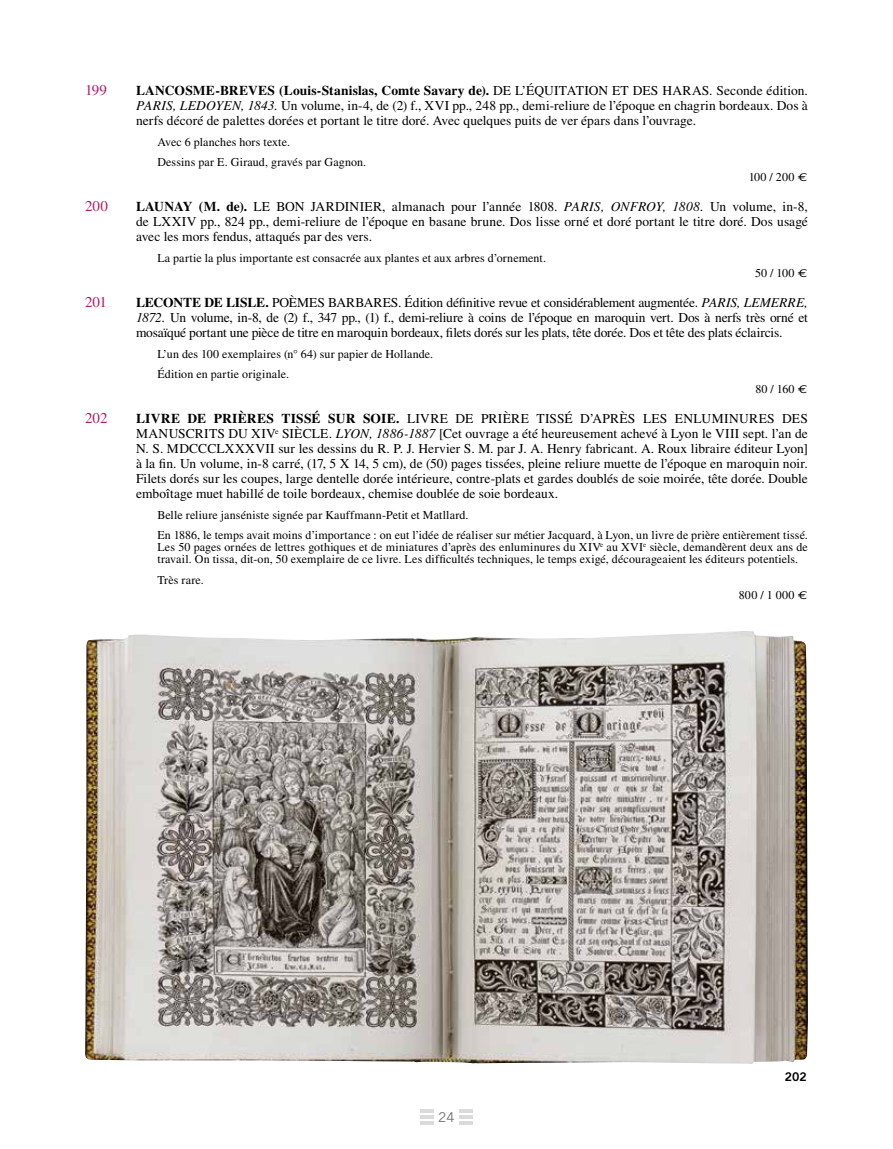
<style>
.page{position:relative;width:893px;height:1149px;background:#fff}
.page>*{position:absolute;margin:0;border:0;box-sizing:border-box;transform-origin:0 0}
.t1{font:15px "Times LT Std";letter-spacing:.005em;color:#b31a65}
.t2{font:13.5px/15px "Times LT Std";color:#000;text-align:justify}
.t3{font:13.5px "Trade Gothic LT Std";color:#6f6f6e}
.t4{font:12px/20.5px "Times LT Std";letter-spacing:.01em;color:#000}
.t5{font:12px "Trade Gothic LT Std Bd 2";color:#000}
.s1{font-weight:700}
.s2{font-style:italic}
.s3{font-family:"Euro Mono Std";font-size:11.25px}
</style>
<div class="page">
<hr style="left:420px;top:1109px;width:14px;height:3px;background:#dadada">
<svg style="left:420px;top:1115px;width:14px;height:3px"></svg>
<hr style="left:420px;top:1120px;width:14px;height:3px;background:#dadada">
<hr style="left:459px;top:1109px;width:14px;height:3px;background:#dadada">
<svg style="left:459px;top:1115px;width:14px;height:3px"></svg>
<hr style="left:459px;top:1120px;width:14px;height:3px;background:#dadada">
<img style="left:85px;top:631px;width:723px;height:432px">
<p class="t1" style="left:85px;top:82px;width:23px">199</p>
<p class="t2" style="left:136px;top:83px;width:673px"><span class="s1">LANCOSME-BREVES (Louis-Stanislas, Comte Savary de).</span> DE L’ÉQUITATION ET DES HARAS. Seconde édition.<br><span class="s2">PARIS, LEDOYEN, 1843.</span> Un volume, in-4, de (2) f., XVI pp., 248 pp., demi-reliure de l’époque en chagrin bordeaux. Dos à nerfs décoré de palettes dorées et portant le titre doré. Avec quelques puits de ver épars dans l’ouvrage.</p>
<p class="t4" style="left:157px;top:131px;width:210px">Avec 6 planches hors texte.<br>Dessins par E. Giraud, gravés par Gagnon.</p>
<p class="t4" style="left:749px;top:167px;width:61px">100 / 200 <span class="s3">€</span></p>
<p class="t1" style="left:85px;top:198px;width:25px">200</p>
<p class="t2" style="left:136px;top:199px;width:673px"><span class="s1">LAUNAY (M. de).</span> LE BON JARDINIER, almanach pour l’année 1808. <span class="s2">PARIS, ONFROY, 1808.</span> Un volume, in-8, de LXXIV pp., 824 pp., demi-reliure de l’époque en basane brune. Dos lisse orné et doré portant le titre doré. Dos usagé avec les mors fendus, attaqués par des vers.</p>
<p class="t4" style="left:157px;top:247px;width:390px">La partie la plus importante est consacrée aux plantes et aux arbres d’ornement.</p>
<p class="t4" style="left:755px;top:262px;width:54px">50 / 100 <span class="s3">€</span></p>
<p class="t1" style="left:85px;top:293px;width:23px">201</p>
<p class="t2" style="left:136px;top:295px;width:673px"><span class="s1">LECONTE DE LISLE.</span> POÈMES BARBARES. Édition définitive revue et considérablement augmentée. <span class="s2">PARIS, LEMERRE, 1872.</span> Un volume, in-8, de (2) f., 347 pp., (1) f., demi-reliure à coins de l’époque en maroquin vert. Dos à nerfs très orné et mosaïqué portant une pièce de titre en maroquin bordeaux, filets dorés sur les plats, tête dorée. Dos et tête des plats éclaircis.</p>
<p class="t4" style="left:157px;top:343px;width:277px">L’un des 100 exemplaires (n° 64) sur papier de Hollande.<br>Édition en partie originale.</p>
<p class="t4" style="left:755px;top:378px;width:54px">80 / 160 <span class="s3">€</span></p>
<p class="t1" style="left:85px;top:409px;width:24px">202</p>
<p class="t2" style="left:136px;top:411px;width:673px"><span class="s1">LIVRE DE PRIÈRES TISSÉ SUR SOIE.</span> LIVRE DE PRIÈRE TISSÉ D’APRÈS LES ENLUMINURES DES MANUSCRITS DU XIV<sup>e</sup> SIÈCLE. <span class="s2">LYON, 1886-1887</span> [Cet ouvrage a été heureusement achevé à Lyon le VIII sept. l’an de N. S. MDCCCLXXXVII sur les dessins du R. P. J. Hervier S. M. par J. A. Henry fabricant. A. Roux libraire éditeur Lyon] à la fin. Un volume, in-8 carré, (17, 5 X 14, 5 cm), de (50) pages tissées, pleine reliure muette de l’époque en maroquin noir.<br>Filets dorés sur les coupes, large dentelle dorée intérieure, contre-plats et gardes doublés de soie moirée, tête dorée. Double emboîtage muet habillé de toile bordeaux, chemise doublée de soie bordeaux.</p>
<p class="t4" style="left:157px;top:504px;width:652px">Belle reliure janséniste signée par Kauffmann-Petit et Matllard.<br>En 1886, le temps avait moins d’importance : on eut l’idée de réaliser sur métier Jacquard, à Lyon, un livre de prière entièrement tissé.</p>
<p class="t4" style="left:157px;top:541px;width:652px;line-height:12px">Les 50 pages ornées de lettres gothiques et de miniatures d’après des enluminures du XIV<sup>e</sup> au XVI<sup>e</sup> siècle, demandèrent deux ans de travail. On tissa, dit-on, 50 exemplaire de ce livre. Les difficultés techniques, le temps exigé, décourageaient les éditeurs potentiels.</p>
<p class="t4" style="left:157px;top:569px;width:48px">Très rare.</p>
<p class="t4" style="left:739px;top:584px;width:71px">800 / 1 000 <span class="s3">€</span></p>
<p class="t3" style="left:438px;top:1108px;width:18px">24</p>
<p class="t5" style="left:785px;top:1068px;width:23px">202</p>
</div>
